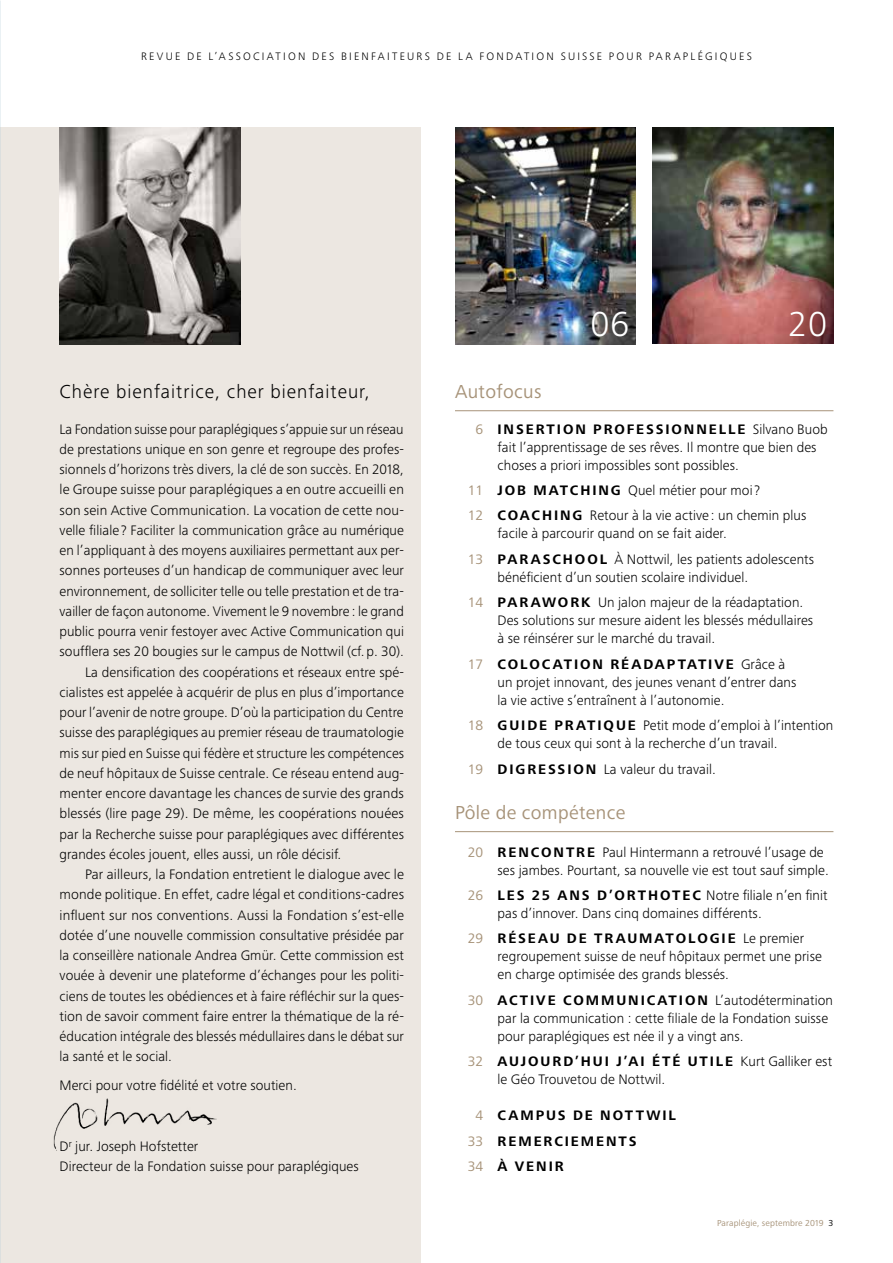
<style>
.page{position:relative;width:893px;height:1263px;background:#fff}
.page>*{position:absolute;margin:0;border:0;box-sizing:border-box;transform-origin:0 0}
.t1{font:300 36px "Frutiger Next Pro";color:#fff}
.t2{font:300 19.5px "Frutiger Next Pro";letter-spacing:.05em;color:#000}
.t3{font:19.5px "Frutiger Next Pro";letter-spacing:.02em;color:#a79379}
.t4{font:300 14.25px/18px "Frutiger Next Pro";letter-spacing:.005em;color:#000}
.t5{font:700 14.25px/25.5px "Frutiger Next Pro";letter-spacing:.135em;color:#000}
.t6{font:300 11.25px "Frutiger Next Pro";letter-spacing:.2em;color:#000}
.t7{font:9px "Frutiger Next Pro";letter-spacing:.015em;color:#a79379}
.s1{font-weight:400;color:#a79379}
.s2{font-weight:700}
.s3{color:#000}
</style>
<div class="page">
<div style="left:0;top:128px;width:421px;height:1135px;background:#ece7e1"></div>
<img style="left:455px;top:128px;width:181px;height:216px">
<img style="left:60px;top:128px;width:180px;height:216px">
<img style="left:653px;top:128px;width:180px;height:216px">
<img style="left:53px;top:1098px;width:164px;height:53px">
<img style="left:0;top:0;width:1px;height:1263px">
<hr style="left:455px;top:410px;width:378px;height:1px;background:#a79379">
<hr style="left:455px;top:831px;width:378px;height:1px;background:#a79379">
<p class="t6" style="left:141px;top:49px;width:612px">REVUE DE L’ASSOCIATION DES BIENFAITEURS DE LA FONDATION SUISSE POUR PARAPLÉGIQUES</p>
<h2 class="t2" style="left:60px;top:380px;width:312px">Chère bienfaitrice, cher bienfaiteur,</h2>
<h2 class="t3" style="left:455px;top:380px;width:88px">Autofocus</h2>
<h1 class="t1" style="left:590px;top:304px;width:40px">06</h1>
<h1 class="t1" style="left:788px;top:303px;width:40px">20</h1>
<p class="t4" style="left:60px;top:420px;width:346px">La Fondation suisse pour paraplégiques s’appuie sur un réseau</p>
<p class="t4" style="left:60px;top:440px;width:346px">de prestations unique en son genre et regroupe des profes-</p>
<p class="t4" style="left:60px;top:460px;width:346px">sionnels d’horizons très divers, la clé de son succès. En 2018,</p>
<p class="t4" style="left:60px;top:481px;width:346px">le Groupe suisse pour paraplégiques a en outre accueilli en</p>
<p class="t4" style="left:60px;top:501px;width:346px">son sein Active Communication. La vocation de cette nou-</p>
<p class="t4" style="left:60px;top:521px;width:346px">velle filiale ? Faciliter la communication grâce au numérique</p>
<p class="t4" style="left:60px;top:541px;width:346px">en l’appliquant à des moyens auxiliaires permettant aux per-</p>
<p class="t4" style="left:60px;top:562px;width:346px">sonnes porteuses d’un handicap de communiquer avec leur</p>
<p class="t4" style="left:60px;top:582px;width:346px">environnement, de solliciter telle ou telle prestation et de tra-</p>
<p class="t4" style="left:60px;top:602px;width:346px">vailler de façon autonome. Vivement le 9 novembre : le grand</p>
<p class="t4" style="left:60px;top:622px;width:346px">public pourra venir festoyer avec Active Communication qui</p>
<p class="t4" style="left:60px;top:643px;width:346px">soufflera ses 20 bougies sur le campus de Nottwil (cf. p. 30).</p>
<p class="t4" style="left:85px;top:663px;width:320px">La densification des coopérations et réseaux entre spé-</p>
<p class="t4" style="left:60px;top:683px;width:346px">cialistes est appelée à acquérir de plus en plus d’importance</p>
<p class="t4" style="left:60px;top:703px;width:346px">pour l’avenir de notre groupe. D’où la participation du Centre</p>
<p class="t4" style="left:60px;top:724px;width:346px">suisse des paraplégiques au premier réseau de traumatologie</p>
<p class="t4" style="left:60px;top:744px;width:346px">mis sur pied en Suisse qui fédère et structure les compétences</p>
<p class="t4" style="left:60px;top:764px;width:346px">de neuf hôpitaux de Suisse centrale. Ce réseau entend aug-</p>
<p class="t4" style="left:60px;top:784px;width:346px">menter encore davantage les chances de survie des grands</p>
<p class="t4" style="left:60px;top:805px;width:346px">blessés (lire page 29). De même, les coopérations nouées</p>
<p class="t4" style="left:60px;top:825px;width:346px">par la Recherche suisse pour paraplégiques avec différentes</p>
<p class="t4" style="left:60px;top:845px;width:283px">grandes écoles jouent, elles aussi, un rôle décisif.</p>
<p class="t4" style="left:85px;top:865px;width:320px">Par ailleurs, la Fondation entretient le dialogue avec le</p>
<p class="t4" style="left:60px;top:886px;width:346px">monde politique. En effet, cadre légal et conditions-cadres</p>
<p class="t4" style="left:60px;top:906px;width:346px">influent sur nos conventions. Aussi la Fondation s’est-elle</p>
<p class="t4" style="left:60px;top:926px;width:346px">dotée d’une nouvelle commission consultative présidée par</p>
<p class="t4" style="left:60px;top:946px;width:346px">la conseillère nationale Andrea Gmür. Cette commission est</p>
<p class="t4" style="left:60px;top:967px;width:346px">vouée à devenir une plateforme d’échanges pour les politi-</p>
<p class="t4" style="left:60px;top:987px;width:346px">ciens de toutes les obédiences et à faire réfléchir sur la ques-</p>
<p class="t4" style="left:60px;top:1007px;width:343px">tion de savoir comment faire entrer la thématique de la ré--</p>
<p class="t4" style="left:60px;top:1027px;width:346px">éducation intégrale des blessés médullaires dans le débat sur</p>
<p class="t4" style="left:60px;top:1048px;width:114px">la santé et le social.</p>
<p class="t4" style="left:60px;top:1076px;width:239px">Merci pour votre fidélité et votre soutien.</p>
<p class="t4" style="left:60px;top:1136px;width:301px;line-height:20.2px">D<sup>r</sup> jur. Joseph Hofstetter<br>Directeur de la Fondation suisse pour paraplégiques</p>
<p class="t4" style="left:497px;top:420px;width:332px;text-indent:-22px"><span class="s1">6</span> <span class="s2">INSERTION PROFESSIONNELLE</span> Silvano Buob fait l’apprentissage de ses rêves. Il montre que bien des choses a priori impossibles sont possibles.</p>
<p class="t4" style="left:468px;top:477px;width:340px;line-height:25.5px"><span class="s1">11</span> <span class="s2">JOB MATCHING</span> Quel métier pour moi?<br><span class="s1">12</span> <span class="s2">COACHING</span> Retour à la vie active : un chemin plus</p>
<p class="t4" style="left:468px;top:521px;width:348px;line-height:25.5px;text-indent:30px">facile à parcourir quand on se fait aider.<br><span class="s1">13</span> <span class="s2">PAR ASCHOOL</span> À Nottwil, les patients adolescents</p>
<p class="t4" style="left:468px;top:564px;width:337px;line-height:25.5px;text-indent:30px">bénéficient d’un soutien scolaire individuel.<br><span class="s1">14</span> <span class="s2">PAR AWORK</span> Un jalon majeur de la réadaptation.</p>
<p class="t4" style="left:497px;top:612px;width:317px">Des solutions sur mesure aident les blessés médullaires à se réinsérer sur le marché du travail.</p>
<p class="t4" style="left:497px;top:655px;width:300px;text-indent:-30px"><span class="s1">17</span> <span class="s2">COLOCATION RÉADAPTATIVE</span> Grâce à un projet innovant, des jeunes venant d’entrer dans la vie active s’entraînent à l’autonomie.</p>
<p class="t4" style="left:497px;top:716px;width:337px;text-indent:-30px"><span class="s1">18</span> <span class="s2">GUIDE PR ATIQUE</span> Petit mode d’emploi à l’intention de tous ceux qui sont à la recherche d’un travail.</p>
<p class="t4" style="left:468px;top:760px;width:250px"><span class="s1">19</span> <span class="s2">DIGRESSION</span> La valeur du travail.</p>
<h2 class="t3" style="left:455px;top:801px;width:172px">Pôle de compétence</h2>
<p class="t4" style="left:498px;top:843px;width:333px;text-indent:-30px"><span class="s1">20</span> <span class="s2">RENCONTRE</span> Paul Hintermann a retrouvé l’usage de ses jambes. Pourtant, sa nouvelle vie est tout sauf simple.</p>
<p class="t4" style="left:498px;top:886px;width:332px;text-indent:-30px"><span class="s1">26</span> <span class="s2">LES 25 ANS D’ORTHOTEC</span> Notre filiale n’en finit pas d’innover. Dans cinq domaines différents.</p>
<p class="t4" style="left:498px;top:930px;width:326px;text-indent:-30px"><span class="s1">29</span> <span class="s2">RÉSEAU DE TRAUMATOLOGIE</span> Le premier regroupement suisse de neuf hôpitaux permet une prise en charge optimisée des grands blessés.</p>
<p class="t4" style="left:498px;top:991px;width:337px;text-indent:-30px"><span class="s1">30</span> <span class="s2">ACTIVE COMMUNIC ATION</span> L’autodétermination par la communication : cette filiale de la Fondation suisse pour paraplégiques est née il y a vingt ans.</p>
<p class="t4" style="left:498px;top:1052px;width:336px;text-indent:-30px"><span class="s1">32</span> <span class="s2">AUJOURD’HUI J’AI ÉTÉ UTILE</span> Kurt Galliker est le Géo Trouvetou de Nottwil.</p>
<p class="t5" style="left:468px;top:1103px;width:210px;text-indent:8px"><span class="s1">4</span> CAMPUS DE NOTTWIL<br><span class="s1">33</span> REMERCIEMENTS<br><span class="s1">34</span> À VENIR</p>
<p class="t7" style="left:717px;top:1217px;width:118px">Paraplégie, septembre 2019 <span class="s3">3</span></p>
</div>
